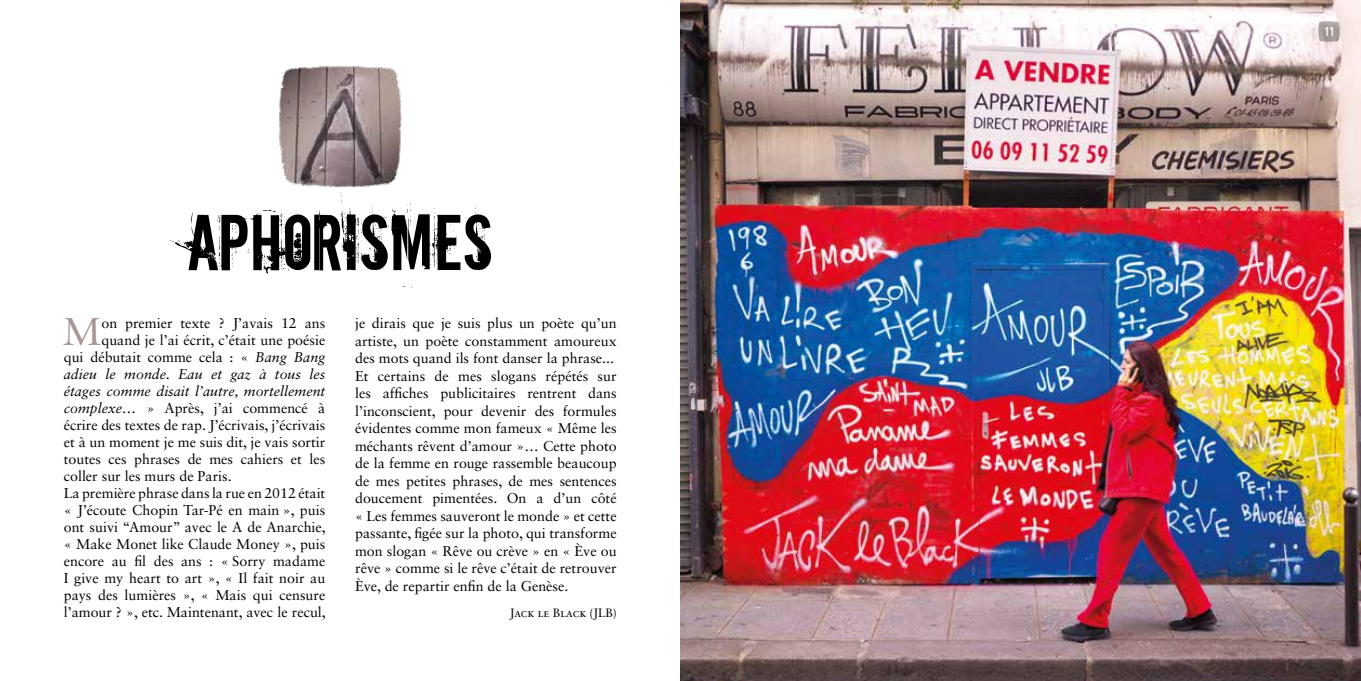
<style>
.page{position:relative;width:1361px;height:681px;background:#fff}
.page>*{position:absolute;margin:0;border:0;box-sizing:border-box;transform-origin:0 0}
.t1{font:75px "Downcome";color:#000}
.t2{font:38.55px "Sabon LT Std";color:#a79895}
.t3{font:14.25px/17.5px "Sabon LT Std";color:#000}
.t4{font:italic 14.25px "Sabon LT Std";color:#000}
.t5{font:700 condensed 12.3px "DINOT";color:#fff}
.t6{font:12px "Sabon Roman SC";color:#000}
.s1{font-style:italic}
</style>
<div class="page">
<img style="left:680px;top:0;width:681px;height:680px">
<img style="left:1318px;top:21px;width:21px;height:21px">
<img style="left:279px;top:66px;width:123px;height:122px">
<h1 class="t1" style="left:187px;top:191px;width:307px">APHORISMES</h1>
<h2 class="t2" style="left:63px;top:309px;width:40px">M</h2>
<p class="t3" style="left:101px;top:314px;width:225px">on premier texte ? J’avais 12 ans</p>
<p class="t3" style="left:101px;top:331px;width:225px">quand je l’ai écrit, c’était une poésie</p>
<p class="t3" style="left:64px;top:348px;width:263px">qui débutait comme cela : « <span class="s1">Bang Bang</span></p>
<p class="t4" style="left:64px;top:366px;width:263px">adieu le monde. Eau et gaz à tous les</p>
<p class="t4" style="left:64px;top:383px;width:263px">étages comme disait l’autre, mortellement</p>
<p class="t3" style="left:64px;top:399px;width:263px"><span class="s1">complexe…</span> » Après, j’ai commencé à</p>
<p class="t3" style="left:64px;top:416px;width:263px">écrire des textes de rap. J’écrivais, j’écrivais</p>
<p class="t3" style="left:64px;top:433px;width:263px">et à un moment je me suis dit, je vais sortir</p>
<p class="t3" style="left:64px;top:450px;width:263px">toutes ces phrases de mes cahiers et les</p>
<p class="t3" style="left:64px;top:467px;width:169px">coller sur les murs de Paris.</p>
<p class="t3" style="left:64px;top:484px;width:263px">La première phrase dans la rue en 2012 était</p>
<p class="t3" style="left:64px;top:501px;width:263px">« J’écoute Chopin Tar-Pé en main », puis</p>
<p class="t3" style="left:64px;top:518px;width:264px">ont suivi “Amour” avec le A de Anarchie,</p>
<p class="t3" style="left:64px;top:535px;width:263px">« Make Monet like Claude Money », puis</p>
<p class="t3" style="left:64px;top:552px;width:263px">encore au fil des ans : « Sorry madame</p>
<p class="t3" style="left:64px;top:569px;width:263px">I give my heart to art », « Il fait noir au</p>
<p class="t3" style="left:64px;top:586px;width:263px">pays des lumières », « Mais qui censure</p>
<p class="t3" style="left:64px;top:603px;width:264px">l’amour ? », etc. Maintenant, avec le recul,</p>
<p class="t3" style="left:355px;top:314px;width:263px">je dirais que je suis plus un poète qu’un artiste, un poète constamment amoureux des mots quand ils font danser la phrase...<br>Et certains de mes slogans répétés sur les affiches publicitaires rentrent dans l’inconscient, pour devenir des formules évidentes comme mon fameux « Même les méchants rêvent d’amour »… Cette photo de la femme en rouge rassemble beaucoup de mes petites phrases, de mes sentences doucement pimentées. On a d’un côté « Les femmes sauveront le monde » et cette passante, figée sur la photo, qui transforme mon slogan « Rêve ou crève » en « Ève ou rêve » comme si le rêve c’était de retrouver Ève, de repartir enfin de la Genèse.</p>
<p class="t6" style="left:510px;top:605px;width:108px">Jack le Black (JLB)</p>
<p class="t5" style="left:1324px;top:24px;width:11px">11</p>
</div>
